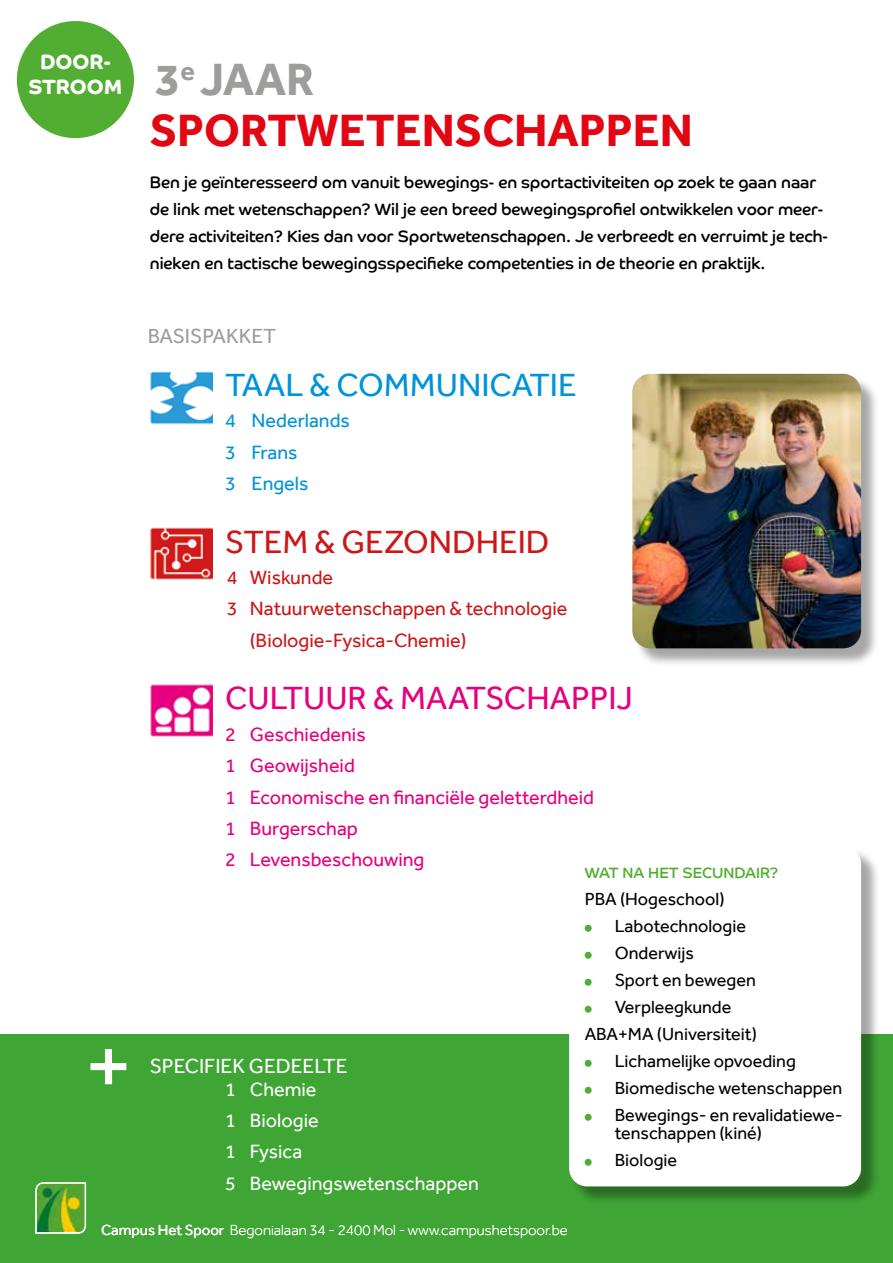
<style>
.page{position:relative;width:893px;height:1263px;background:#fff}
.page>*{position:absolute;margin:0;border:0;box-sizing:border-box;transform-origin:0 0}
.t1{font:90px "Effra";color:#fff}
.t2{font:700 46.5px "Effra";color:#e30613}
.t3{font:700 46.5px "Effra";color:#9d9d9c}
.t4{font:33px "Effra";color:#e6007d}
.t5{font:33px "Effra";color:#0093d9}
.t6{font:33px "Effra";color:#cd1719}
.t7{font:21px "Effra";color:#fff}
.t8{font:21px "Effra";color:#9d9d9c}
.t9{font:700 20.7px/24.8px "Co Headline";color:#fff;text-align:center}
.t10{font:19.8px/31.3px "Effra";color:#e6007d}
.t11{font:19.8px "Effra";color:#cd1719}
.t12{font:19.8px/31.3px "Effra";color:#fff}
.t13{font:19.8px/31.3px "Effra";color:#0093d9}
.t14{font:18px/27px "Effra";color:#000}
.t15{font:16.5px/27px "Co Headline";color:#000}
.t16{font:300 15px "Effra";color:#fff}
.t17{font:15px "Co Headline";color:#52ae32}
.s1{font-weight:400}
</style>
<div class="page">
<div style="left:0;top:1034px;width:893px;height:229px;background:#3fa535"></div>
<div style="left:17px;top:21px;width:117px;height:117px;background:#52ae32;border-radius:50%"></div>
<img style="left:150px;top:371px;width:62px;height:54px">
<img style="left:150px;top:684px;width:62px;height:53px">
<img style="left:150px;top:527px;width:62px;height:53px">
<div style="left:571px;top:848px;width:309px;height:357px;background:#000;opacity:.35"></div>
<div style="left:569px;top:846px;width:292px;height:340px;background:#fff;border-radius:18px"></div>
<div style="left:585px;top:925px;width:7px;height:7px;background:#52ae32;border-radius:50%"></div>
<div style="left:585px;top:952px;width:7px;height:7px;background:#52ae32;border-radius:50%"></div>
<div style="left:585px;top:979px;width:7px;height:7px;background:#52ae32;border-radius:50%"></div>
<div style="left:585px;top:1006px;width:7px;height:7px;background:#52ae32;border-radius:50%"></div>
<div style="left:585px;top:1060px;width:7px;height:7px;background:#52ae32;border-radius:50%"></div>
<div style="left:585px;top:1087px;width:7px;height:7px;background:#52ae32;border-radius:50%"></div>
<div style="left:585px;top:1114px;width:7px;height:7px;background:#52ae32;border-radius:50%"></div>
<div style="left:585px;top:1159px;width:7px;height:7px;background:#52ae32;border-radius:50%"></div>
<div style="left:635px;top:376px;width:245px;height:291px;background:#000;opacity:.35"></div>
<img style="left:632px;top:374px;width:229px;height:274px">
<svg style="left:35px;top:1182px;width:52px;height:52px"></svg>
<p class="t9" style="left:28px;top:49px;width:95px">DOOR-<br>STROOM</p>
<h2 class="t3" style="left:155px;top:52px;width:161px">3<sup>e</sup> JAAR</h2>
<h2 class="t2" style="left:150px;top:103px;width:544px">SPORTWETENSCHAPPEN</h2>
<p class="t15" style="left:150px;top:168px;width:680px">Ben je geïnteresseerd om vanuit bewegings- en sportactiviteiten op zoek te gaan naar de link met wetenschappen? Wil je een breed bewegingsprofiel ontwikkelen voor meer&shy;dere activiteiten? Kies dan voor Sportwetenschappen. Je verbreedt en verruimt je tech&shy;nieken en tactische bewegingsspecifieke competenties in de theorie en praktijk.</p>
<p class="t8" style="left:148px;top:323px;width:130px">BASISPAKKET</p>
<h3 class="t5" style="left:225px;top:365px;width:353px">TAAL &amp; COMMUNICATIE</h3>
<p class="t13" style="left:225px;top:405px;width:126px">4 Nederlands<br>3 Frans<br>3 Engels</p>
<h3 class="t6" style="left:225px;top:522px;width:326px">STEM &amp; GEZONDHEID</h3>
<p class="t11" style="left:227px;top:566px;width:108px">4 Wiskunde</p>
<p class="t11" style="left:227px;top:597px;width:342px">3 Natuurwetenschappen &amp; technologie</p>
<p class="t11" style="left:250px;top:628px;width:218px">(Biologie-Fysica-Chemie)</p>
<h3 class="t4" style="left:225px;top:679px;width:409px">CULTUUR &amp; MAATSCHAPPIJ</h3>
<p class="t10" style="left:225px;top:718px;width:370px">2 Geschiedenis<br>1 Geowijsheid<br>1 Economische en financiële geletterdheid<br>1 Burgerschap<br>2 Levensbeschouwing</p>
<p class="t17" style="left:585px;top:864px;width:195px">WAT NA HET SECUNDAIR?</p>
<p class="t14" style="left:585px;top:885px;width:141px">PBA (Hogeschool)</p>
<p class="t14" style="left:615px;top:912px;width:133px">Labotechnologie</p>
<p class="t14" style="left:615px;top:939px;width:81px">Onderwijs</p>
<p class="t14" style="left:615px;top:966px;width:143px">Sport en bewegen</p>
<p class="t14" style="left:615px;top:993px;width:118px">Verpleegkunde</p>
<p class="t14" style="left:585px;top:1020px;width:174px">ABA+MA (Universiteit)</p>
<p class="t14" style="left:615px;top:1047px;width:183px">Lichamelijke opvoeding</p>
<p class="t14" style="left:615px;top:1074px;width:229px">Biomedische wetenschappen</p>
<p class="t14" style="left:615px;top:1101px;width:230px">Bewegings- en revalidatiewe-</p>
<p class="t14" style="left:615px;top:1119px;width:149px">tenschappen (kiné)<br>Biologie</p>
<h1 class="t1" style="left:84px;top:1012px;width:51px">+</h1>
<p class="t7" style="left:150px;top:1053px;width:199px">SPECIFIEK GEDEELTE</p>
<p class="t12" style="left:225px;top:1073px;width:255px">1 Chemie<br>1 Biologie<br>1 Fysica<br>5 Bewegingswetenschappen</p>
<p class="t16" style="left:101px;top:1221px;width:468px"><span class="s1">Campus Het Spoor</span> Begonialaan 34 - 2400 Mol - www.campushetspoor.be</p>
</div>
